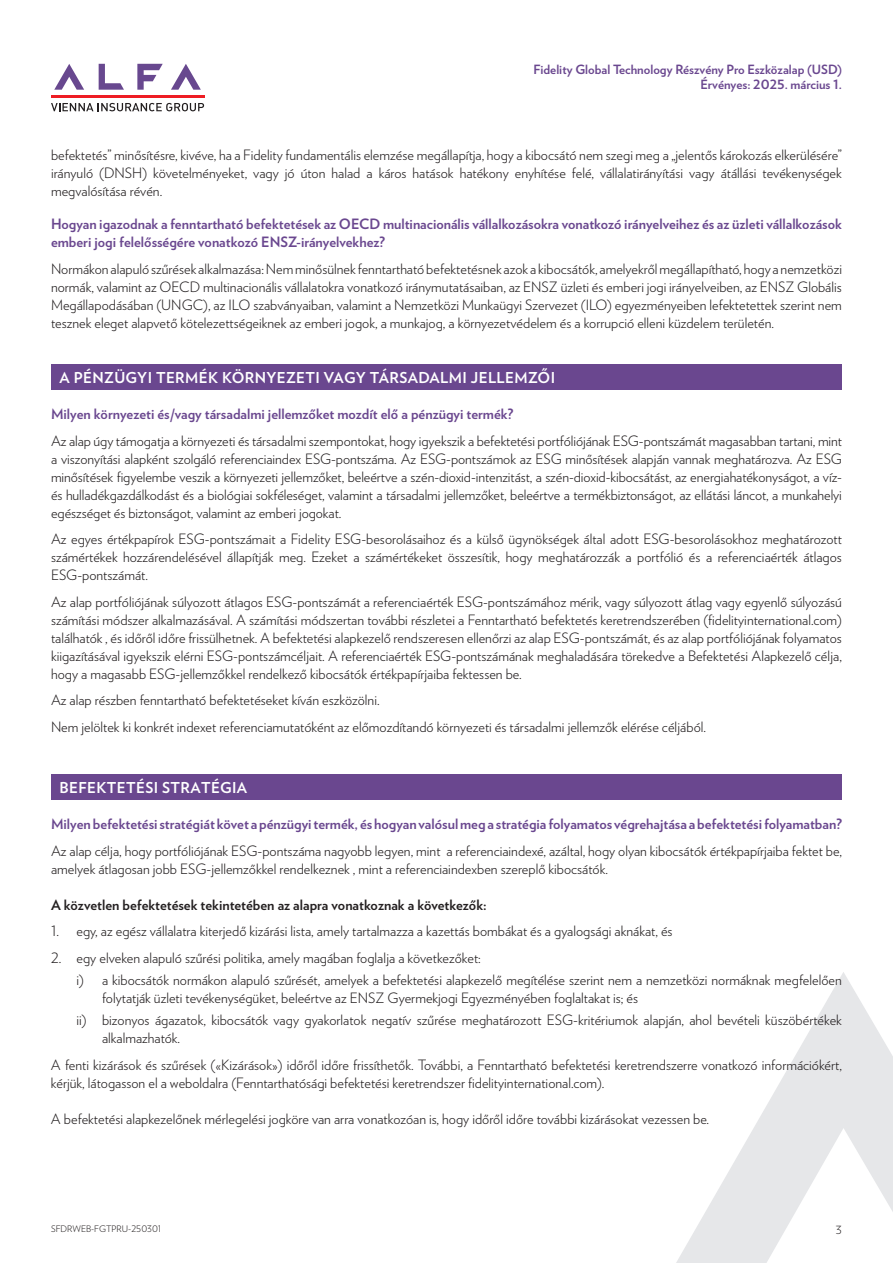
<style>
.page{position:relative;width:893px;height:1263px;background:#fff}
.page>*{position:absolute;margin:0;border:0;box-sizing:border-box;transform-origin:0 0}
.t1{font:700 15px "Verlag";letter-spacing:.025em;color:#fff}
.t2{font:300 14.25px/18px "Verlag";color:#231f20;text-align:justify}
.t3{font:700 14.25px/18px "Verlag";color:#6a478f}
.t4{font:700 14.25px "Verlag";color:#231f20}
.t5{font:700 12.75px/15px "Verlag";color:#6a478f;text-align:right}
.t6{font:300 11.25px "Verlag";color:#231f20}
.t7{font:300 9px "Verlag";color:#231f20}
</style>
<div class="page">
<svg style="left:171px;top:64px;width:30px;height:26px"></svg>
<svg style="left:137px;top:64px;width:26px;height:26px"></svg>
<svg style="left:99px;top:64px;width:25px;height:26px"></svg>
<svg style="left:54px;top:64px;width:30px;height:26px"></svg>
<hr style="left:51px;top:95px;width:153px;height:3px;background:#ee1d23">
<svg style="left:51px;top:103px;width:153px;height:8px"></svg>
<svg style="left:676px;top:972px;width:217px;height:291px"></svg>
<div style="left:51px;top:364px;width:791px;height:25px;background:#6a478f"></div>
<div style="left:51px;top:774px;width:791px;height:25px;background:#6a478f"></div>
<p class="t5" style="left:534px;top:61px;width:310px">Fidelity Global Technology Részvény Pro Eszközalap (USD)<br>Érvényes: 2025. március 1.</p>
<p class="t2" style="left:51px;top:145px;width:792px">befektetés” minősítésre, kivéve, ha a Fidelity fundamentális elemzése megállapítja, hogy a kibocsátó nem szegi meg a „jelentős károkozás elkerülésére” irányuló (DNSH) követelményeket, vagy jó úton halad a káros hatások hatékony enyhítése felé, vállalatirányítási vagy átállási tevékenységek megvalósítása révén.</p>
<p class="t3" style="left:51px;top:214px;width:792px">Hogyan igazodnak a fenntartható befektetések az OECD multinacionális vállalkozásokra vonatkozó irányelveihez és az üzleti vállalkozások emberi jogi felelősségére vonatkozó ENSZ-irányelvekhez?</p>
<p class="t2" style="left:51px;top:259px;width:792px">Normákon alapuló szűrések alkalmazása: Nem minősülnek fenntartható befektetésnek azok a kibocsátók, amelyekről megállapítható, hogy a nemzetközi normák, valamint az OECD multinacionális vállalatokra vonatkozó iránymutatásaiban, az ENSZ üzleti és emberi jogi irányelveiben, az ENSZ Globális Megállapodásában (UNGC), az ILO szabványaiban, valamint a Nemzetközi Munkaügyi Szervezet (ILO) egyezményeiben lefektetettek szerint nem tesznek eleget alapvető kötelezettségeiknek az emberi jogok, a munkajog, a környezetvédelem és a korrupció elleni küzdelem területén.</p>
<p class="t1" style="left:60px;top:365px;width:497px">A PÉNZÜGYI TERMÉK KÖRNYEZETI VAGY TÁRSADALMI JELLEMZŐI</p>
<p class="t3" style="left:51px;top:404px;width:464px">Milyen környezeti és/vagy társadalmi jellemzőket mozdít elő a pénzügyi termék?</p>
<p class="t2" style="left:51px;top:431px;width:792px">Az alap úgy támogatja a környezeti és társadalmi szempontokat, hogy igyekszik a befektetési portfóliójának ESG-pontszámát magasabban tartani, mint a viszonyítási alapként szolgáló referenciaindex ESG-pontszáma. Az ESG-pontszámok az ESG minősítések alapján vannak meghatározva. Az ESG minősítések figyelembe veszik a környezeti jellemzőket, beleértve a szén-dioxid-intenzitást, a szén-dioxid-kibocsátást, az energiahatékonyságot, a víz&shy;és hulladékgazdálkodást és a biológiai sokféleséget, valamint a társadalmi jellemzőket, beleértve a termékbiztonságot, az ellátási láncot, a munkahelyi egészséget és biztonságot, valamint az emberi jogokat.</p>
<p class="t2" style="left:51px;top:529px;width:792px">Az egyes értékpapírok ESG-pontszámait a Fidelity ESG-besorolásaihoz és a külső ügynökségek által adott ESG-besorolásokhoz meghatározott számértékek hozzárendelésével állapítják meg. Ezeket a számértékeket összesítik, hogy meghatározzák a portfólió és a referenciaérték átlagos ESG-pontszámát.</p>
<p class="t2" style="left:51px;top:592px;width:792px">Az alap portfóliójának súlyozott átlagos ESG-pontszámát a referenciaérték ESG-pontszámához mérik, vagy súlyozott átlag vagy egyenlő súlyozású számítási módszer alkalmazásával. A számítási módszertan további részletei a Fenntartható befektetés keretrendszerében (fidelityinternational.com) találhatók , és időről időre frissülhetnek. A befektetési alapkezelő rendszeresen ellenőrzi az alap ESG-pontszámát, és az alap portfóliójának folyamatos kiigazításával igyekszik elérni ESG-pontszámcéljait. A referenciaérték ESG-pontszámának meghaladására törekedve a Befektetési Alapkezelő célja, hogy a magasabb ESG-jellemzőkkel rendelkező kibocsátók értékpapírjaiba fektessen be.</p>
<p class="t2" style="left:51px;top:686px;width:656px;line-height:26.5px">Az alap részben fenntartható befektetéseket kíván eszközölni.<br>Nem jelöltek ki konkrét indexet referenciamutatóként az előmozdítandó környezeti és társadalmi jellemzők elérése céljából.</p>
<p class="t1" style="left:60px;top:775px;width:189px">BEFEKTETÉSI STRATÉGIA</p>
<p class="t3" style="left:51px;top:814px;width:792px">Milyen befektetési stratégiát követ a pénzügyi termék, és hogyan valósul meg a stratégia folyamatos végrehajtása a befektetési folyamatban?</p>
<p class="t2" style="left:51px;top:841px;width:792px">Az alap célja, hogy portfóliójának ESG-pontszáma nagyobb legyen, mint a referenciaindexé, azáltal, hogy olyan kibocsátók értékpapírjaiba fektet be, amelyek átlagosan jobb ESG-jellemzőkkel rendelkeznek , mint a referenciaindexben szereplő kibocsátók.</p>
<p class="t4" style="left:51px;top:893px;width:437px">A közvetlen befektetések tekintetében az alapra vonatkoznak a következők:</p>
<p class="t2" style="left:51px;top:921px;width:623px">1. egy, az egész vállalatra kiterjedő kizárási lista, amely tartalmazza a kazettás bombákat és a gyalogsági aknákat, és</p>
<p class="t2" style="left:77px;top:946px;width:767px;line-height:22.2px;text-indent:-26px">2. egy elveken alapuló szűrési politika, amely magában foglalja a következőket:<br>i) a kibocsátók normákon alapuló szűrését, amelyek a befektetési alapkezelő megítélése szerint nem a nemzetközi normáknak megfelelően</p>
<p class="t2" style="left:77px;top:986px;width:767px;line-height:22.2px;text-indent:26px">folytatják üzleti tevékenységüket, beleértve az ENSZ Gyermekjogi Egyezményében foglaltakat is; és<br>ii) bizonyos ágazatok, kibocsátók vagy gyakorlatok negatív szűrése meghatározott ESG-kritériumok alapján, ahol bevételi küszöbértékek</p>
<p class="t2" style="left:51px;top:1024px;width:792px;line-height:26.5px;text-indent:51px">alkalmazhatók.<br>A fenti kizárások és szűrések («Kizárások») időről időre frissíthetők. További, a Fenntartható befektetési keretrendszerre vonatkozó információkért,</p>
<p class="t2" style="left:51px;top:1073px;width:555px">kérjük, látogasson el a weboldalra (Fenntarthatósági befektetési keretrendszer fidelityinternational.com).</p>
<p class="t2" style="left:51px;top:1109px;width:660px">A befektetési alapkezelőnek mérlegelési jogköre van arra vonatkozóan is, hogy időről időre további kizárásokat vezessen be.</p>
<p class="t7" style="left:51px;top:1222px;width:112px">SFDRWEB-FGTPRU-250301</p>
<p class="t6" style="left:836px;top:1221px;width:8px">3</p>
</div>
